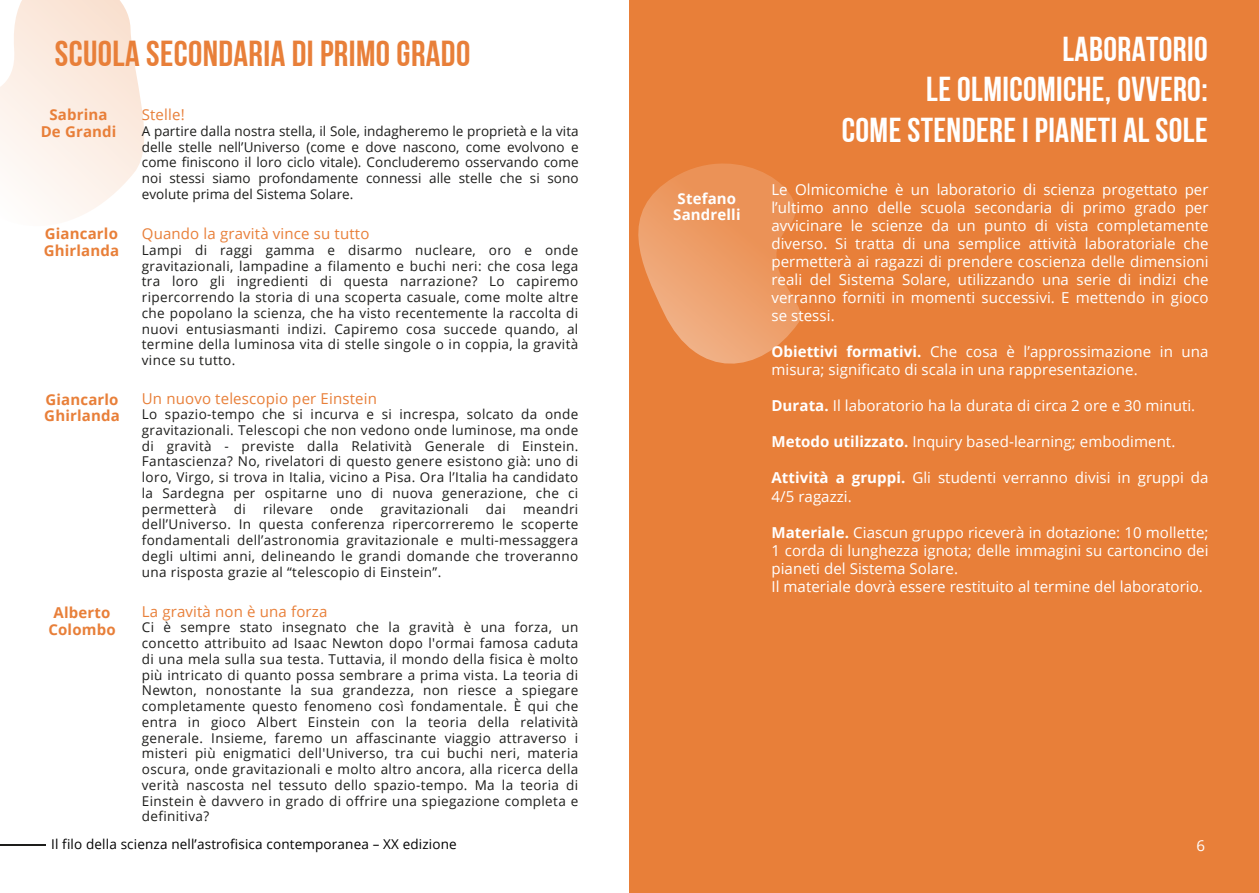
<style>
.page{position:relative;width:1259px;height:893px;background:#fff}
.page>*{position:absolute;margin:0;border:0;box-sizing:border-box;transform-origin:0 0}
.t1{font:36px "Bebas Neue Cyrillic";letter-spacing:.01em;color:#e87f39}
.t2{font:34.5px/40.5px "Bebas Neue Cyrillic";letter-spacing:.01em;color:#fff;text-align:right}
.t3{font:15px/18px "Open Sans";letter-spacing:.005em;color:#fff}
.t4{font:15px "Open Sans";letter-spacing:.01em;color:#e87f39}
.t5{font:700 15px/16.8px "Open Sans";letter-spacing:.01em;color:#e87f39;text-align:center}
.t6{font:700 15px/16.8px "Open Sans";letter-spacing:.01em;color:#fff}
.t7{font:13.5px/15.8px "Open Sans";letter-spacing:.025em;color:#1d1d1b;text-align:justify}
.t8{font:13.5px "Open Sans";letter-spacing:.01em;color:#000}
.s1{font-weight:700}
</style>
<div class="page">
<div style="left:629px;top:0;width:630px;height:892px;background:#e87f39"></div>
<svg style="left:638px;top:163px;width:163px;height:201px"></svg>
<hr style="left:0;top:844px;width:46px;height:1px;background:#1d1d1b">
<svg style="left:0;top:0;width:144px;height:220px"></svg>
<h1 class="t1" style="left:55px;top:38px;width:417px">SCUOLA SECONDARIA DI PRIMO GRADO</h1>
<p class="t5" style="left:41px;top:106px;width:77px">Sabrina<br>De Grandi</p>
<h2 class="t4" style="left:142px;top:104px;width:44px">Stelle!</h2>
<h3 class="t7" style="left:142px;top:123px;width:438px">A partire dalla nostra stella, il Sole, indagheremo le proprietà e la vita delle stelle nell’Universo (come e dove nascono, come evolvono e come finiscono il loro ciclo vitale). Concluderemo osservando come noi stessi siamo profondamente connessi alle stelle che si sono evolute prima del Sistema Solare.</h3>
<h3 class="t5" style="left:44px;top:225px;width:77px;text-align:left">Giancarlo<br>Ghirlanda</h3>
<h3 class="t4" style="left:142px;top:223px;width:229px">Quando la gravità vince su tutto</h3>
<h3 class="t7" style="left:142px;top:241px;width:438px">Lampi di raggi gamma e disarmo nucleare, oro e onde gravitazionali, lampadine a filamento e buchi neri: che cosa lega tra loro gli ingredienti di questa narrazione? Lo capiremo ripercorrendo la storia di una scoperta casuale, come molte altre che popolano la scienza, che ha visto recentemente la raccolta di nuovi entusiasmanti indizi. Capiremo cosa succede quando, al termine della luminosa vita di stelle singole o in coppia, la gravità vince su tutto.</h3>
<h3 class="t5" style="left:45px;top:390px;width:75px">Giancarlo</h3>
<p class="t4" style="left:142px;top:388px;width:237px">Un nuovo telescopio per Einstein</p>
<h3 class="t5" style="left:44px;top:407px;width:77px">Ghirlanda</h3>
<h2 class="t7" style="left:142px;top:406px;width:438px">Lo spazio-tempo che si incurva e si increspa, solcato da onde gravitazionali. Telescopi che non vedono onde luminose, ma onde di gravità - previste dalla Relatività Generale di Einstein.<br>Fantascienza? No, rivelatori di questo genere esistono già: uno di loro, Virgo, si trova in Italia, vicino a Pisa. Ora l’Italia ha candidato la Sardegna per ospitarne uno di nuova generazione, che ci permetterà</h2>
<h2 class="t7" style="left:142px;top:500px;width:438px;text-indent:381px">meandri dell’Universo. In questa conferenza ripercorreremo le scoperte fondamentali dell’astronomia gravitazionale e multi-messaggera degli ultimi anni, delineando le grandi domande che troveranno una risposta grazie al “telescopio di Einstein”.</h2>
<h2 class="t7" style="left:234px;top:500px;width:14px">di</h2>
<h2 class="t7" style="left:263px;top:500px;width:51px">rilevare</h2>
<h2 class="t7" style="left:330px;top:500px;width:35px">onde</h2>
<h2 class="t7" style="left:381px;top:500px;width:89px">gravitazionali</h2>
<h2 class="t7" style="left:486px;top:500px;width:21px">dai</h2>
<p class="t5" style="left:48px;top:603px;width:69px">Alberto<br>Colombo</p>
<h2 class="t4" style="left:142px;top:600px;width:187px">La gravità non è una forza</h2>
<h3 class="t7" style="left:142px;top:619px;width:438px">Ci è sempre stato insegnato che la gravità è una forza, un concetto attribuito ad Isaac Newton dopo l'ormai famosa caduta di una mela sulla sua testa. Tuttavia, il mondo della fisica è molto più intricato di quanto possa sembrare a prima vista. La teoria di Newton, nonostante la sua grandezza, non riesce a spiegare completamente questo fenomeno così fondamentale. È qui che entra in gioco Albert Einstein con la teoria della relatività generale. Insieme, faremo un affascinante viaggio attraverso i misteri più enigmatici dell'Universo, tra cui buchi neri, materia oscura, onde gravitazionali e molto altro ancora, alla ricerca della verità nascosta nel tessuto dello spazio-tempo. Ma la teoria di Einstein è davvero in grado di offrire una spiegazione completa e definitiva?</h3>
<p class="t6" style="left:673px;top:189px;width:69px">Stefano<br>Sandrelli</p>
<h2 class="t2" style="left:842px;top:32px;width:367px">LABORATORIO<br>LE OLMICOMICHE, OVVERO:<br>COME STENDERE I PIANETI AL SOLE</h2>
<h3 class="t3" style="left:771px;top:180px;width:439px;text-align:justify">Le Olmicomiche è un laboratorio di scienza progettato per l’ultimo anno delle scuola secondaria di primo grado per avvicinare le scienze da un punto di vista completamente diverso. Si tratta di una semplice attività laboratoriale che permetterà ai ragazzi di prendere coscienza delle dimensioni reali del Sistema Solare, utilizzando una serie di indizi che verranno forniti in momenti successivi. E mettendo in gioco se stessi.</h3>
<h3 class="t3" style="left:771px;top:342px;width:439px"><span class="s1">Obiettivi formativi.</span> Che cosa è l’approssimazione in una misura; significato di scala in una rappresentazione.</h3>
<h3 class="t3" style="left:771px;top:396px;width:425px"><span class="s1">Durata.</span> Il laboratorio ha la durata di circa 2 ore e 30 minuti.</h3>
<p class="t3" style="left:771px;top:432px;width:405px"><span class="s1">Metodo utilizzato.</span> Inquiry based-learning; embodiment.</p>
<h1 class="t3" style="left:771px;top:468px;width:439px"><span class="s1">Attività a gruppi.</span> Gli studenti verranno divisi in gruppi da<br>4/5 ragazzi.</h1>
<p class="t3" style="left:771px;top:522px;width:439px"><span class="s1">Materiale.</span> Ciascun gruppo riceverà in dotazione: 10 mollette; 1 corda di lunghezza ignota; delle immagini su cartoncino dei pianeti del Sistema Solare.<br>Il materiale dovrà essere restituito al termine del laboratorio.</p>
<h3 class="t8" style="left:51px;top:834px;width:407px">Il filo della scienza nell’astrofisica contemporanea – XX edizione</h3>
<h2 class="t3" style="left:1196px;top:835px;width:10px">6</h2>
</div>
